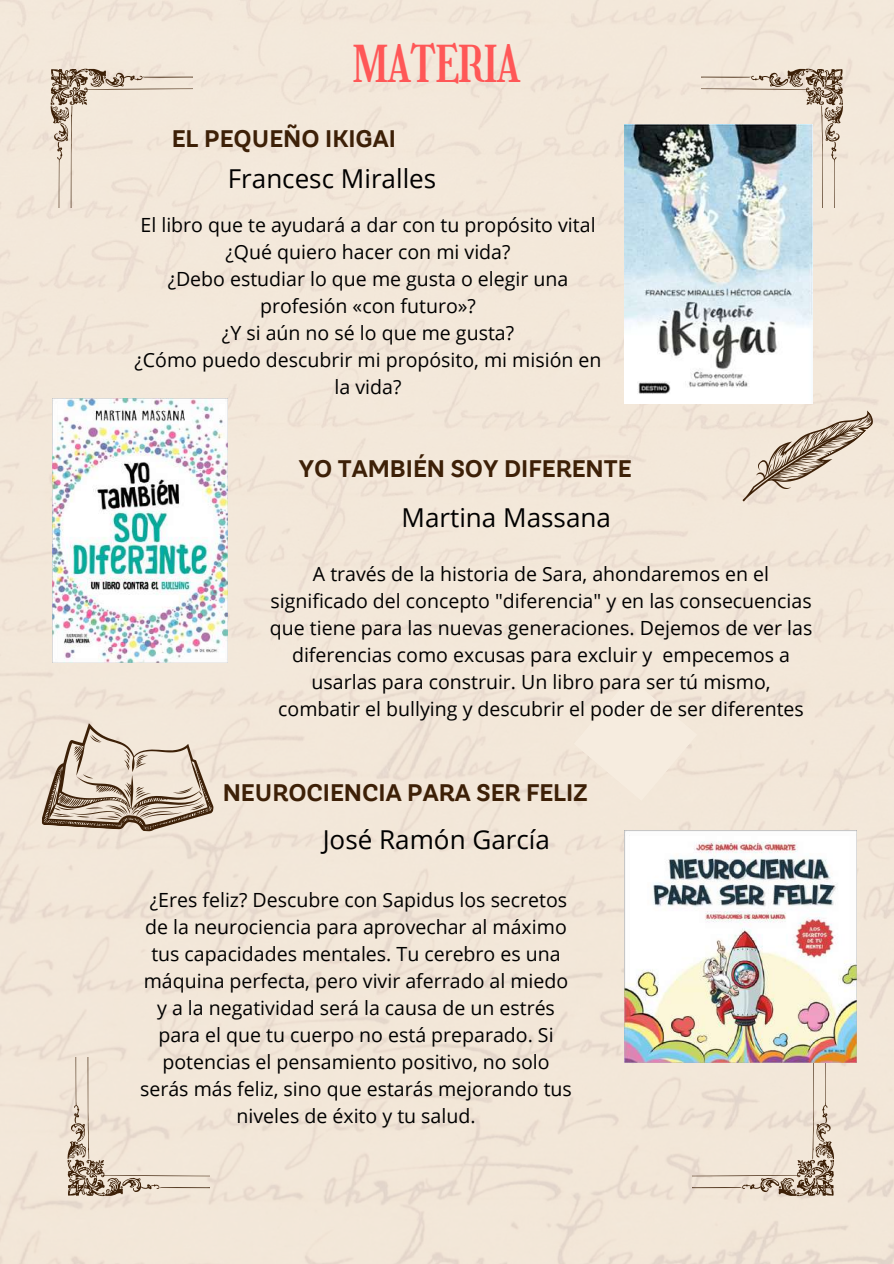
<style>
.page{position:relative;width:894px;height:1264px;background:#fff}
.page>*{position:absolute;margin:0;border:0;box-sizing:border-box;transform-origin:0 0}
.t1{font:49.65px "Girassol";letter-spacing:-.02em;color:#ff5757}
.t2{font:25.95px "Open Sans";color:#000}
.t3{font:700 23.85px "TT Hazelnuts";color:#3d2007}
.t4{font:19.5px/27px "Open Sans";color:#000;text-align:center}
</style>
<div class="page">
<div style="left:0;top:0;width:893px;height:1263px;background:#f3e7d9"></div>
<svg style="left:701px;top:68px;width:142px;height:140px;background:#d9ccbe"></svg>
<svg style="left:50px;top:68px;width:142px;height:140px;background:#e6dacb"></svg>
<svg style="left:67px;top:1057px;width:142px;height:139px;background:#e5d8c9"></svg>
<svg style="left:692px;top:1062px;width:142px;height:134px;background:#e4d7c8"></svg>
<svg style="left:41px;top:720px;width:177px;height:115px;background:#d1c2b2"></svg>
<div style="left:573px;top:677px;width:124px;height:124px;background:#f4e8da"></div>
<svg style="left:731px;top:383px;width:145px;height:142px;background:#e1d4c5"></svg>
<img style="left:624px;top:125px;width:188px;height:279px">
<img style="left:52px;top:398px;width:176px;height:264px">
<img style="left:624px;top:830px;width:232px;height:232px">
<h1 class="t1" style="left:352px;top:35px;width:170px">MATERIA</h1>
<p class="t3" style="left:172px;top:124px;width:226px">EL PEQUEÑO IKIGAI</p>
<h2 class="t2" style="left:228px;top:160px;width:210px">Francesc Miralles</h2>
<p class="t4" style="left:134px;top:211px;width:468px">El libro que te ayudará a dar con tu propósito vital ¿Qué quiero hacer con mi vida?<br>¿Debo estudiar lo que me gusta o elegir una profesión «con futuro»?<br>¿Y si aún no sé lo que me gusta?<br>¿Cómo puedo descubrir mi propósito, mi misión en la vida?</p>
<p class="t3" style="left:299px;top:454px;width:334px">YO TAMBIÉN SOY DIFERENTE</p>
<h2 class="t2" style="left:401px;top:499px;width:211px">Martina Massana</h2>
<p class="t4" style="left:270px;top:559px;width:544px">A través de la historia de Sara, ahondaremos en el significado del concepto "diferencia" y en las consecuencias que tiene para las nuevas generaciones. Dejemos de ver las diferencias como excusas para excluir y empecemos a usarlas para construir. Un libro para ser tú mismo, combatir el bullying y descubrir el poder de ser diferentes</p>
<p class="t3" style="left:223px;top:777px;width:366px">NEUROCIENCIA PARA SER FELIZ</p>
<h2 class="t2" style="left:322px;top:821px;width:229px">José Ramón García</h2>
<p class="t4" style="left:140px;top:886px;width:433px">¿Eres feliz? Descubre con Sapidus los secretos de la neurociencia para aprovechar al máximo tus capacidades mentales. Tu cerebro es una máquina perfecta, pero vivir aferrado al miedo y a la negatividad será la causa de un estrés para el que tu cuerpo no está preparado. Si potencias el pensamiento positivo, no solo serás más feliz, sino que estarás mejorando tus niveles de éxito y tu salud.</p>
</div>
